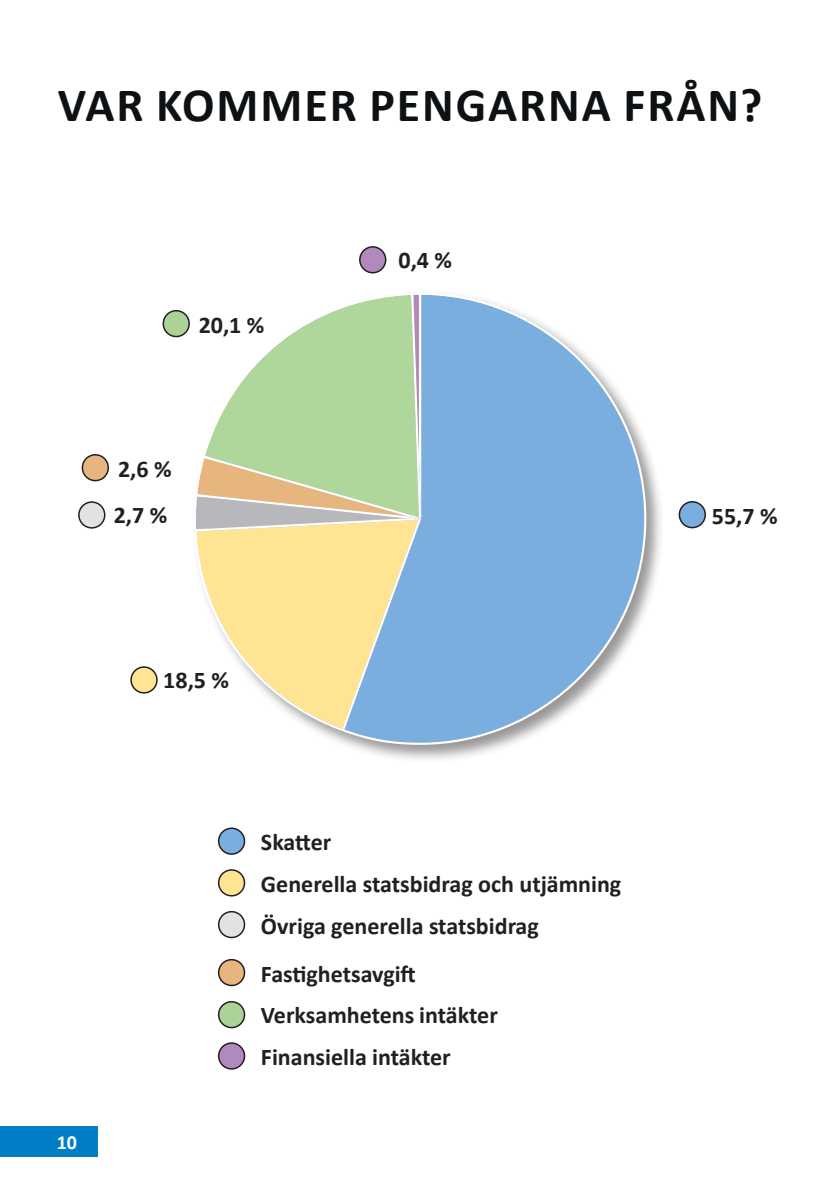
<style>
.page{position:relative;width:840px;height:1191px;background:#fff}
.page>*{position:absolute;margin:0;border:0;box-sizing:border-box;transform-origin:0 0}
.t1{font:700 48px "Calibri";letter-spacing:.04em;color:#0e1113}
.t2{font:700 24px/46.4px "Calibri";color:#231f20}
.t3{font:700 20px "Calibri";color:#fff}
</style>
<div class="page">
<div style="left:191px;top:289px;width:473px;height:474px;background:#231f20;opacity:.47"></div>
<svg style="left:343px;top:292px;width:303px;height:453px;fill:#79aede"></svg>
<svg style="left:193px;top:292px;width:229px;height:440px"></svg>
<div style="left:131px;top:667px;width:26px;height:26px;background:#ffe493;border-radius:50%"></div>
<div style="left:130px;top:666px;width:28px;height:27px;border:2px solid #231f20;border-radius:50%"></div>
<div style="left:218px;top:870px;width:26px;height:25px;background:#ffe493;border-radius:50%"></div>
<div style="left:218px;top:869px;width:27px;height:27px;border:2px solid #231f20;border-radius:50%"></div>
<div style="left:218px;top:828px;width:26px;height:26px;background:#79aede;border-radius:50%"></div>
<div style="left:218px;top:827px;width:27px;height:28px;border:2px solid #231f20;border-radius:50%"></div>
<div style="left:679px;top:502px;width:25px;height:25px;background:#79aede;border-radius:50%"></div>
<div style="left:678px;top:501px;width:27px;height:27px;border:2px solid #231f20;border-radius:50%"></div>
<div style="left:218px;top:911px;width:26px;height:26px;background:#e1e2e4;border-radius:50%"></div>
<div style="left:218px;top:911px;width:27px;height:27px;border:2px solid #231f20;border-radius:50%"></div>
<div style="left:79px;top:502px;width:26px;height:26px;background:#e1e2e4;border-radius:50%"></div>
<div style="left:78px;top:501px;width:27px;height:27px;border:2px solid #231f20;border-radius:50%"></div>
<div style="left:218px;top:959px;width:26px;height:26px;background:#e7b67e;border-radius:50%"></div>
<div style="left:218px;top:959px;width:27px;height:27px;border:2px solid #231f20;border-radius:50%"></div>
<div style="left:82px;top:455px;width:26px;height:25px;background:#e7b67e;border-radius:50%"></div>
<div style="left:82px;top:454px;width:27px;height:27px;border:2px solid #231f20;border-radius:50%"></div>
<div style="left:163px;top:311px;width:26px;height:25px;background:#abd398;border-radius:50%"></div>
<div style="left:162px;top:310px;width:28px;height:27px;border:2px solid #231f20;border-radius:50%"></div>
<div style="left:218px;top:1001px;width:26px;height:26px;background:#abd398;border-radius:50%"></div>
<div style="left:218px;top:1001px;width:27px;height:27px;border:2px solid #231f20;border-radius:50%"></div>
<div style="left:218px;top:1043px;width:26px;height:26px;background:#b289be;border-radius:50%"></div>
<div style="left:218px;top:1042px;width:27px;height:27px;border:2px solid #231f20;border-radius:50%"></div>
<div style="left:359px;top:247px;width:26px;height:26px;background:#b289be;border-radius:50%"></div>
<div style="left:359px;top:246px;width:27px;height:27px;border:2px solid #231f20;border-radius:50%"></div>
<div style="left:0;top:1126px;width:98px;height:31px;background:#007ec5"></div>
<h1 class="t1" style="left:58px;top:71px;width:705px">VAR KOMMER PENGARNA FRÅN?</h1>
<p class="t2" style="left:198px;top:301px;width:67px">20,1 %</p>
<p class="t2" style="left:114px;top:445px;width:59px">2,6 %<br>2,7 %</p>
<p class="t2" style="left:398px;top:236px;width:55px">0,4 %</p>
<p class="t3" style="left:57px;top:1128px;width:22px">10</p>
<p class="t2" style="left:163px;top:656px;width:67px">18,5 %</p>
<p class="t2" style="left:261px;top:821px;width:361px;line-height:41.6px">Skatter<br>Generella statsbidrag och utjämning</p>
<p class="t2" style="left:261px;top:902px;width:279px">Övriga generella statsbidrag</p>
<p class="t2" style="left:261px;top:950px;width:156px">Fastighetsavgift</p>
<p class="t2" style="left:261px;top:991px;width:238px">Verksamhetens intäkter</p>
<p class="t2" style="left:261px;top:1033px;width:191px">Finansiella intäkter</p>
<p class="t2" style="left:711px;top:492px;width:67px">55,7 %</p>
</div>
